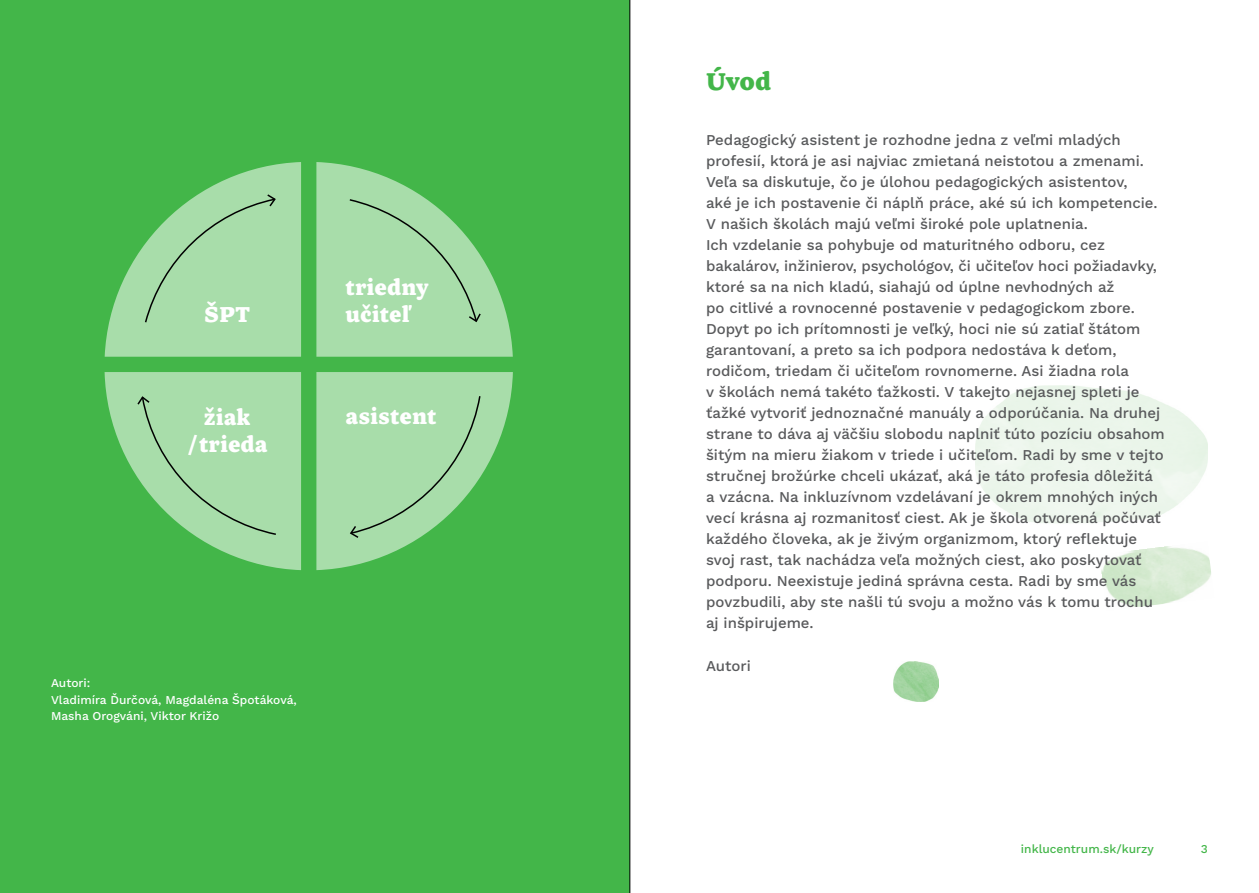
<style>
.page{position:relative;width:1259px;height:893px;background:#fff}
.page>*{position:absolute;margin:0;border:0;box-sizing:border-box;transform-origin:0 0}
.t1{font:900 27px "Inka B Small";color:#43b649}
.t2{font:900 24px/27px "Inka B Small";color:#fff}
.t3{font:500 15px/21px "Work Sans";color:#58595b}
.t4{font:500 12px/16.5px "Work Sans";color:#fff}
.t5{font:500 12px "Work Sans";color:#43b649}
</style>
<div class="page">
<div style="left:0;top:0;width:629px;height:893px;background:#43b649"></div>
<img style="left:1101px;top:546px;width:110px;height:61px">
<img style="left:893px;top:661px;width:46px;height:40px">
<svg style="left:105px;top:162px;width:408px;height:408px"></svg>
<svg style="left:141px;top:197px;width:340px;height:339px;background:#98d59b"></svg>
<svg style="left:467px;top:312px;width:15px;height:11px"></svg>
<svg style="left:266px;top:193px;width:11px;height:15px"></svg>
<svg style="left:136px;top:395px;width:15px;height:11px"></svg>
<svg style="left:349px;top:524px;width:11px;height:15px"></svg>
<hr style="left:629px;top:0;width:1px;height:893px;background:#000">
<h2 class="t2" style="left:204px;top:301px;width:48px">ŠPT</h2>
<h2 class="t2" style="left:345px;top:274px;width:85px">triedny učiteľ</h2>
<h2 class="t2" style="left:204px;top:404px;width:48px">žiak</h2>
<h2 class="t2" style="left:345px;top:404px;width:93px">asistent</h2>
<h2 class="t2" style="left:186px;top:431px;width:83px">/trieda</h2>
<p class="t4" style="left:51px;top:674px;width:247px">Autori:<br>Vladimíra Ďurčová, Magdaléna Špotáková,<br>Masha Orogváni, Viktor Križo</p>
<h1 class="t1" style="left:706px;top:66px;width:67px">Úvod</h1>
<p class="t3" style="left:706px;top:129px;width:460px">Pedagogický asistent je rozhodne jedna z veľmi mladých profesií, ktorá je asi najviac zmietaná neistotou a zmenami.<br>Veľa sa diskutuje, čo je úlohou pedagogických asistentov,<br>aké je ich postavenie či náplň práce, aké sú ich kompetencie.<br>V našich školách majú veľmi široké pole uplatnenia.<br>Ich vzdelanie sa pohybuje od maturitného odboru, cez bakalárov, inžinierov, psychológov, či učiteľov hoci požiadavky, ktoré sa na nich kladú, siahajú od úplne nevhodných až<br>po citlivé a rovnocenné postavenie v pedagogickom zbore.<br>Dopyt po ich prítomnosti je veľký, hoci nie sú zatiaľ štátom garantovaní, a preto sa ich podpora nedostáva k deťom, rodičom, triedam či učiteľom rovnomerne. Asi žiadna rola<br>v školách nemá takéto ťažkosti. V takejto nejasnej spleti je ťažké vytvoriť jednoznačné manuály a odporúčania. Na druhej strane to dáva aj väčšiu slobodu naplniť túto pozíciu obsahom šitým na mieru žiakom v triede i učiteľom. Radi by sme v tejto stručnej brožúrke chceli ukázať, aká je táto profesia dôležitá a vzácna. Na inkluzívnom vzdelávaní je okrem mnohých iných vecí krásna aj rozmanitosť ciest. Ak je škola otvorená počúvať každého človeka, ak je živým organizmom, ktorý reflektuje svoj rast, tak nachádza veľa možných ciest, ako poskytovať podporu. Neexistuje jediná správna cesta. Radi by sme vás povzbudili, aby ste našli tú svoju a možno vás k tomu trochu aj inšpirujeme.</p>
<p class="t3" style="left:706px;top:654px;width:46px">Autori</p>
<p class="t5" style="left:1021px;top:840px;width:134px">inklucentrum.sk/kurzy</p>
<p class="t5" style="left:1201px;top:840px;width:9px">3</p>
</div>
